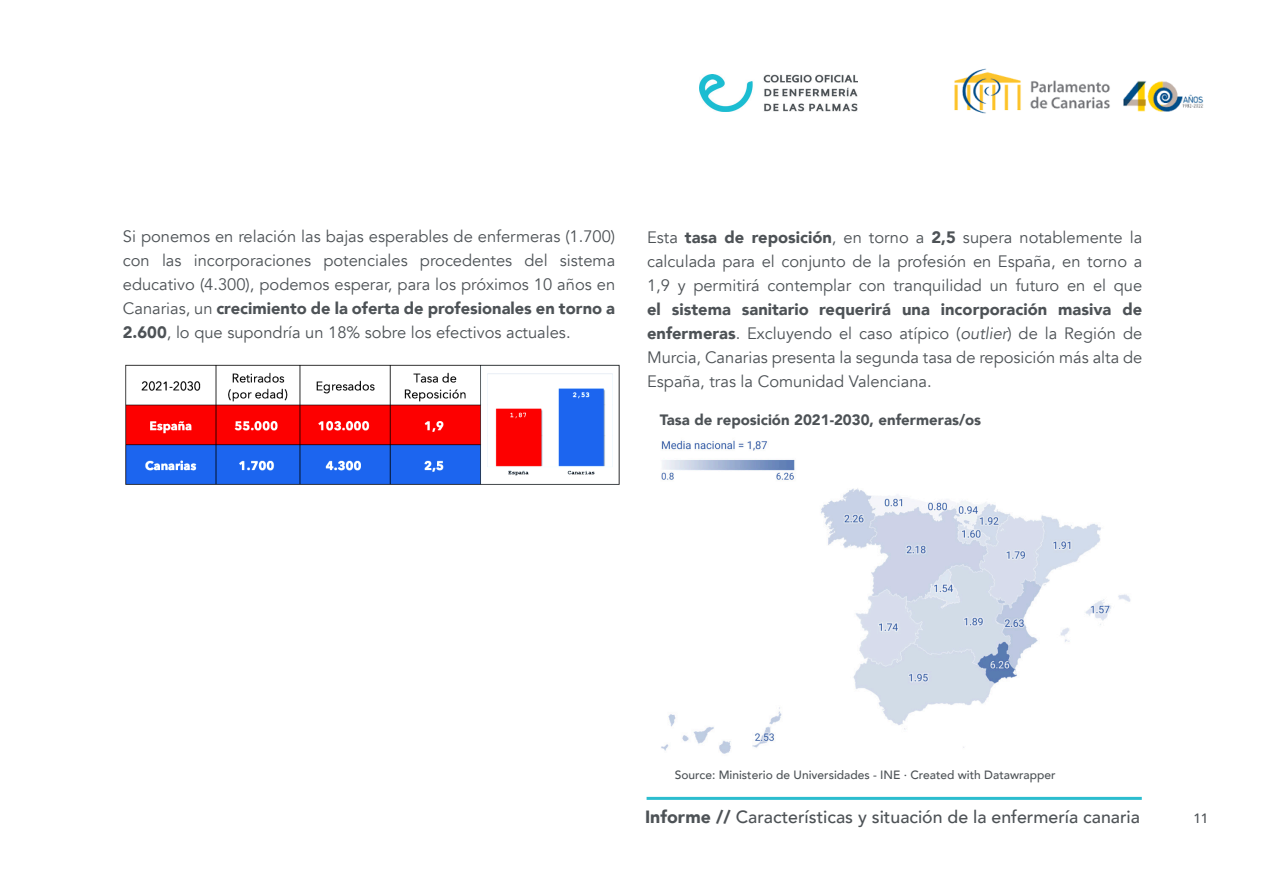
<style>
.page{position:relative;width:1263px;height:893px;background:#fff}
.page>*{position:absolute;margin:0;border:0;box-sizing:border-box;transform-origin:0 0}
.t1{font:500 17.7px "Avenir";color:#4d5256}
.t2{font:16.5px/24px "Avenir";color:#4d5256;text-align:justify}
.t3{font:900 15px "Avenir";color:#4d5256}
.t4{font:500 13.5px "Avenir";color:#4d5256}
.t5{font:500 12px "Avenir";color:#4d5256}
.s1{font-weight:900}
.s2{font-style:italic}
</style>
<div class="page">
<img style="left:699px;top:74px;width:158px;height:37px">
<img style="left:954px;top:68px;width:67px;height:46px">
<img style="left:1030px;top:80px;width:80px;height:29px">
<img style="left:1123px;top:81px;width:81px;height:31px">
<hr style="left:647px;top:797px;width:495px;height:3px;background:#2bbdcf">
<img style="left:125px;top:364px;width:495px;height:121px">
<img style="left:661px;top:440px;width:470px;height:314px">
<p class="t2" style="left:123px;top:225px;width:494px">Si ponemos en relación las bajas esperables de enfermeras (1.700) con las incorporaciones potenciales procedentes del sistema educativo (4.300), podemos esperar, para los próximos 10 años en Canarias, un <span class="s1">crecimiento de la oferta de profesionales en torno a 2.600</span>, lo que supondría un 18% sobre los efectivos actuales.</p>
<p class="t2" style="left:647px;top:225px;width:497px">Esta <span class="s1">tasa de reposición</span>, en torno a <span class="s1">2,5</span> supera notablemente la calculada para el conjunto de la profesión en España, en torno a 1,9 y permitirá contemplar con tranquilidad un futuro en el que <span class="s1">el sistema sanitario requerirá una incorporación masiva de enfermeras</span>. Excluyendo el caso atípico (<span class="s2">outlier</span>) de la Región de Murcia, Canarias presenta la segunda tasa de reposición más alta de España, tras la Comunidad Valenciana.</p>
<p class="t3" style="left:660px;top:407px;width:323px">Tasa de reposición 2021-2030, enfermeras/os</p>
<p class="t5" style="left:675px;top:765px;width:382px">Source: Ministerio de Universidades - INE · Created with Datawrapper</p>
<p class="t1" style="left:645px;top:802px;width:496px"><span class="s1">Informe //</span> Características y situación de la enfermería canaria</p>
<p class="t4" style="left:1193px;top:806px;width:17px">11</p>
</div>
